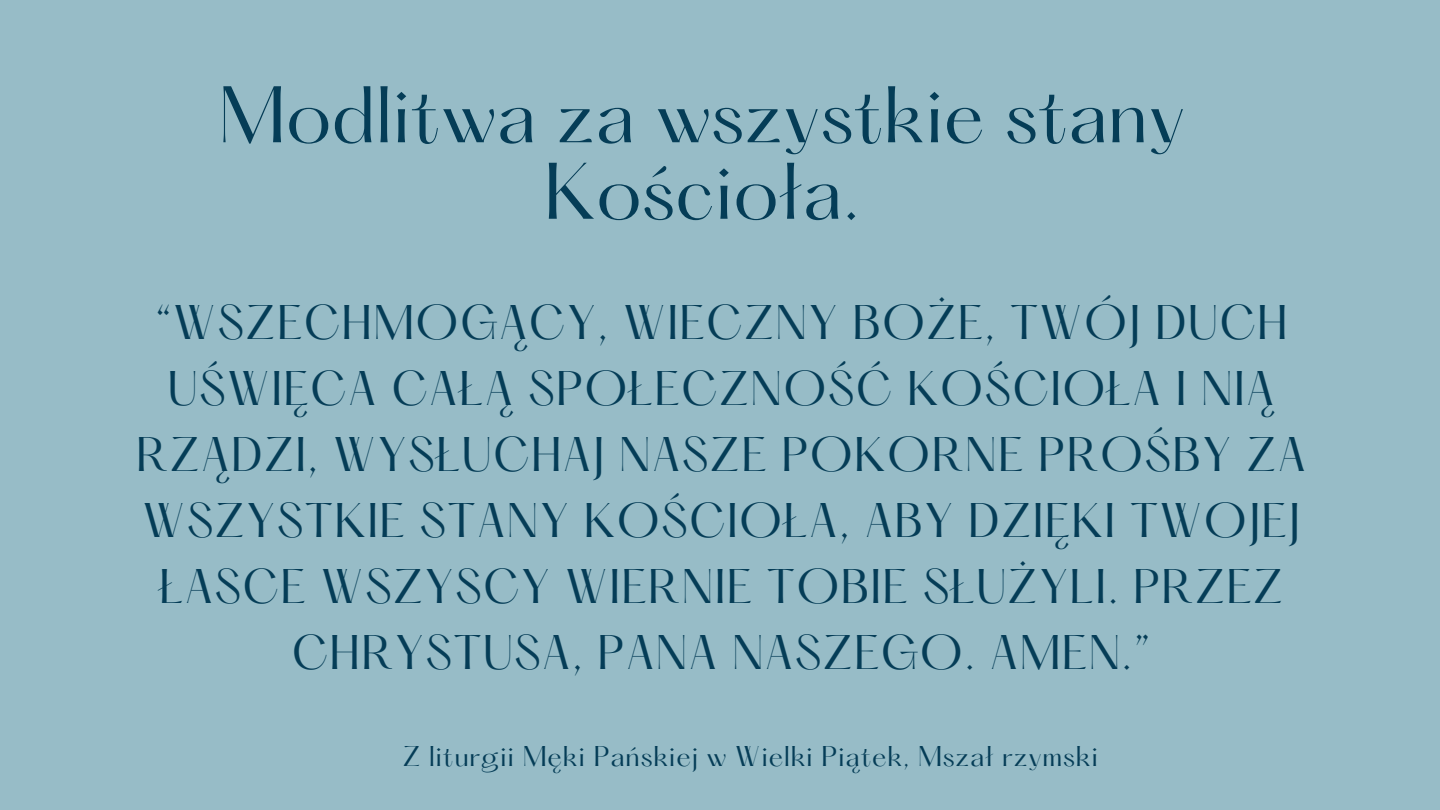
<style>
.page{position:relative;width:1440px;height:810px;background:#97bcc7}
.page>*{position:absolute;margin:0;border:0;box-sizing:border-box;transform-origin:0 0}
.t1{font:70px/76.5px "Hatton";color:#053d57;text-align:center}
.t2{font:42.5px/66.1px "Hatton";letter-spacing:.03em;color:#053d57;text-align:center}
.t3{font:25px "Hatton";letter-spacing:.03em;color:#053d57}
</style>
<div class="page">
<p class="t1" style="left:218px;top:84px;width:969px">Modlitwa za wszystkie stany<br>Kościoła.</p>
<p class="t2" style="left:136px;top:294px;width:1172px">“WSZECHMOGĄCY, WIECZNY BOŻE, TWÓJ DUCH UŚWIĘCA CAŁĄ SPOŁECZNOŚĆ KOŚCIOŁA I NIĄ RZĄDZI, WYSŁUCHAJ NASZE POKORNE PROŚBY ZA WSZYSTKIE STANY KOŚCIOŁA, ABY DZIĘKI TWOJEJ ŁASCE WSZYSCY WIERNIE TOBIE SŁUŻYLI. PRZEZ CHRYSTUSA, PANA NASZEGO. AMEN.”</p>
<p class="t3" style="left:403px;top:745px;width:697px">Z liturgii Męki Pańskiej w Wielki Piątek, Mszał rzymski</p>
</div>
